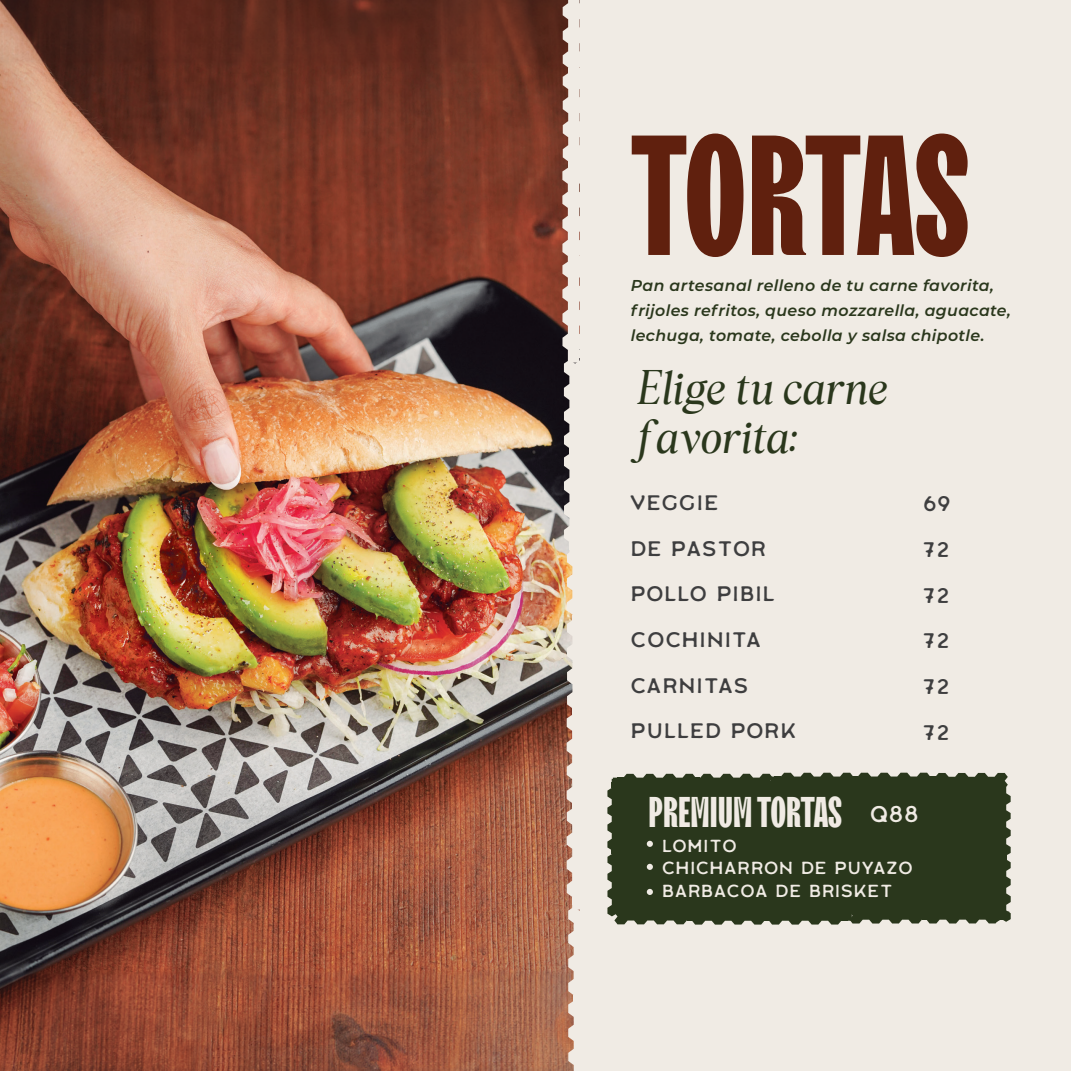
<style>
.page{position:relative;width:1071px;height:1071px;background:#f0ebe4}
.page>*{position:absolute;margin:0;border:0;box-sizing:border-box;transform-origin:0 0}
.t1{font:170.62px "TT Trailers Trial Variable";letter-spacing:-.01em;color:#60200e}
.t2{font:42.88px "TT Trailers Trial Variable";color:#f0ebe4}
.t3{font:italic 38.5px/49px "Bethany Elingston";letter-spacing:.04em;color:#2a371c}
.t4{font:22.75px "Labor Union Small";color:#f0ebe4}
.t5{font:21px/45.7px "Labor Union Small";letter-spacing:.1em;color:#3e3e3f}
.t6{font:17.5px/22.8px "Labor Union Small";letter-spacing:.09em;color:#f0ebe4}
.t7{font:italic 600 15.75px/24.7px "Montserrat";letter-spacing:.025em;color:#2a371c}
</style>
<div class="page">
<img style="left:0;top:0;width:562px;height:1071px">
<svg style="left:562px;top:0;width:18px;height:1071px"></svg>
<div style="left:572px;top:615px;width:12px;height:8px;background:#f0ebe4"></div>
<div style="left:607px;top:773px;width:404px;height:152px;background:#2a371c"></div>
<h1 class="t1" style="left:631px;top:106px;width:341px">TORTAS</h1>
<p class="t7" style="left:631px;top:273px;width:382px">Pan artesanal relleno de tu carne favorita, frijoles refritos, queso mozzarella, aguacate, lechuga, tomate, cebolla y salsa chipotle.</p>
<h3 class="t3" style="left:637px;top:364px;width:250px">Elige tu carne favorita:</h3>
<h3 class="t5" style="left:631px;top:479px;width:165px">VEGGIE<br>DE PASTOR<br>POLLO PIBIL<br>COCHINITA<br>CARNITAS<br>PULLED PORK</h3>
<h3 class="t5" style="left:924px;top:481px;width:28px;text-align:justify">69<br>72<br>72<br>72<br>72<br>72</h3>
<h2 class="t2" style="left:649px;top:789px;width:195px">PREMIUM TORTAS</h2>
<p class="t6" style="left:662px;top:834px;width:252px">LOMITO<br>CHICHARRON DE PUYAZO<br>BARBACOA DE BRISKET</p>
<h3 class="t4" style="left:871px;top:800px;width:49px">Q88</h3>
</div>
